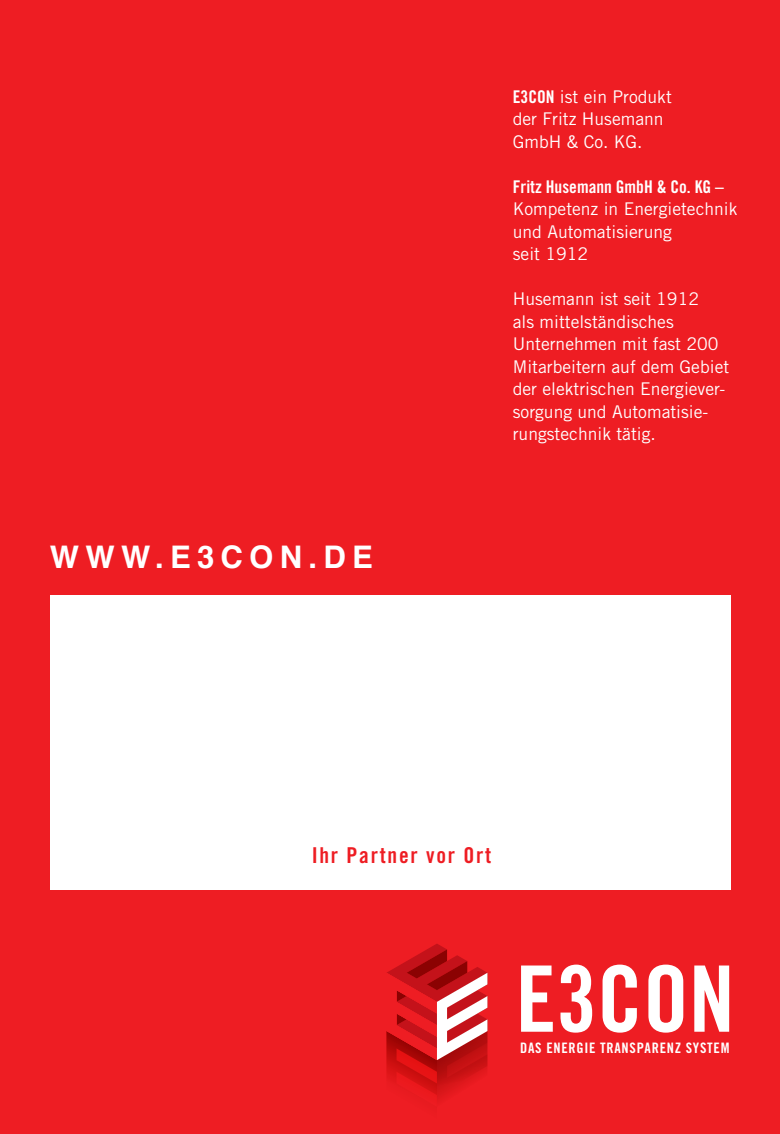
<style>
.page{position:relative;width:780px;height:1134px;background:#ee1d23}
.page>*{position:absolute;margin:0;border:0;box-sizing:border-box;transform-origin:0 0}
.t1{font:91.75px "Trade Gothic LT Std Bd Cn 20";color:#fff}
.t2{font:700 31px "Helvetica";letter-spacing:.2em;color:#fff}
.Bildunterschrift{font:21.75px "Trade Gothic LT Std Bd Cn 20";letter-spacing:.08em;color:#ee1d23}
.Bildunterschrift-2{font:17.5px/22.5px "Trade Gothic LT Std";color:#fff}
.t3{font:14.5px "Trade Gothic LT Std Bd Cn 20";letter-spacing:.05em;color:#fff}
.s1{font-family:"Trade Gothic LT Std Bd Cn 20"}
</style>
<div class="page">
<svg style="left:386px;top:944px;width:101px;height:157px"></svg>
<div style="left:50px;top:595px;width:680px;height:294px;background:#fff"></div>
<p class="t2" style="left:50px;top:532px;width:324px">WWW.E3CON.DE</p>
<p class="Bildunterschrift-2" style="left:513px;top:85px;width:160px"><span class="s1">E3CON</span> ist ein Produkt</p>
<p class="Bildunterschrift-2" style="left:513px;top:107px;width:152px">der Fritz Husemann</p>
<p class="Bildunterschrift-2" style="left:513px;top:130px;width:131px">GmbH &amp; Co. KG.</p>
<p class="Bildunterschrift-2" style="left:513px;top:175px;width:226px"><span class="s1">Fritz Husemann GmbH &amp; Co. KG –<br></span>Kompetenz in Energietechnik und Automatisierung<br>seit 1912</p>
<p class="Bildunterschrift-2" style="left:513px;top:287px;width:218px">Husemann ist seit 1912<br>als mittelständisches<br>Unternehmen mit fast 200<br>Mitarbeitern auf dem Gebiet der elektrischen Energiever&shy;sorgung und Automatisie&shy;rungstechnik tätig.</p>
<p class="Bildunterschrift" style="left:311px;top:842px;width:181px">Ihr Partner vor Ort</p>
<p class="t1" style="left:515px;top:943px;width:221px">E3CON</p>
<p class="t3" style="left:520px;top:1039px;width:211px">DAS ENERGIE TRANSPARENZ SYSTEM</p>
</div>
